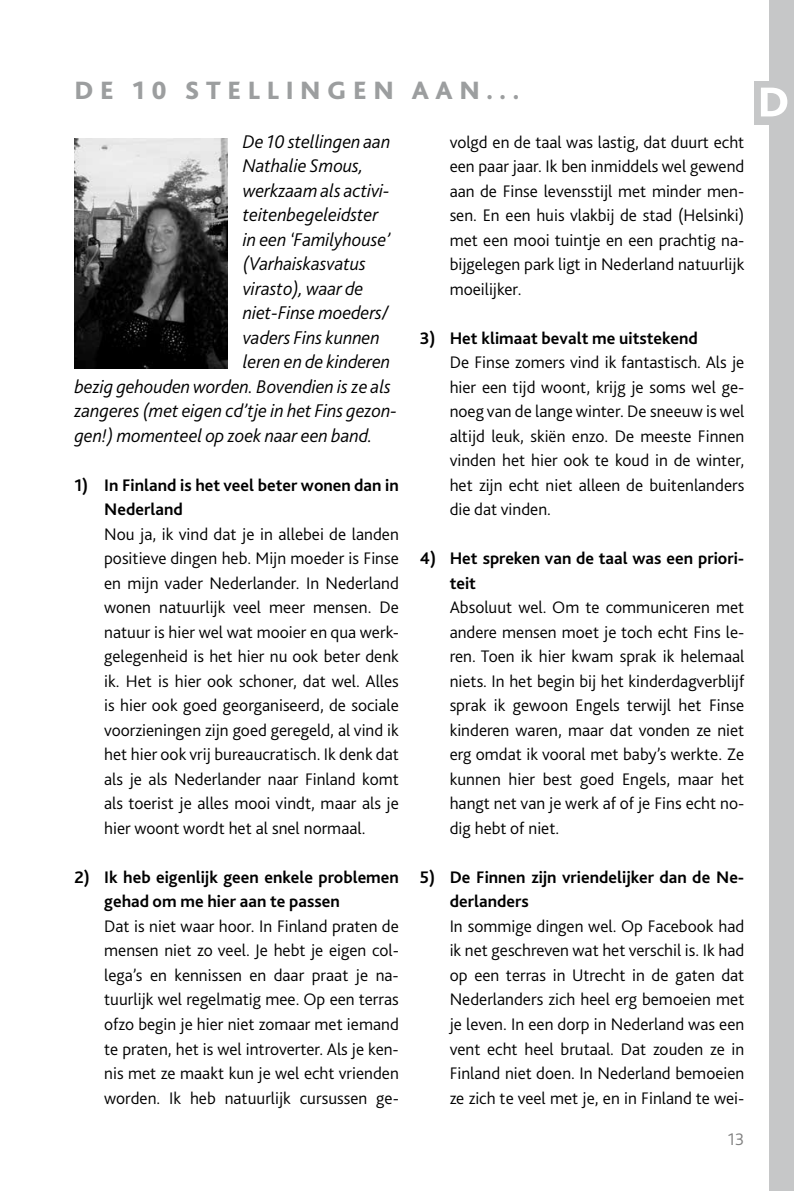
<style>
.page{position:relative;width:794px;height:1191px;background:#fff}
.page>*{position:absolute;margin:0;border:0;box-sizing:border-box;transform-origin:0 0}
.t1{font:800 26.25px "Bliss 2";color:#9c9e9f}
.t2{font:italic 300 19.25px "Bliss 2";letter-spacing:-.005em;color:#000}
.t3{font:300 17.5px/24.5px "Bliss 2";color:#000;text-align:justify}
.t4{font:700 17.5px/24.5px "Bliss 2";color:#000}
.t5{font:300 17.5px "Bliss 2";color:#808080}
</style>
<div class="page">
<div style="left:769px;top:0;width:25px;height:1191px;background:#c6c7c8"></div>
<div style="left:754px;top:81px;width:40px;height:44px;background:#c6c7c8"></div>
<svg style="left:761px;top:88px;width:26px;height:28px"></svg>
<img style="left:74px;top:139px;width:154px;height:229px">
<h1 class="t1" style="left:74px;top:74px;width:131px">DE 10 STELLIN</h1>
<h1 class="t1" style="left:327px;top:74px;width:46px">GEN</h1>
<h1 class="t1" style="left:412px;top:74px;width:23px">AAN</h1>
<h1 class="t1" style="left:486px;top:74px;width:35px">...</h1>
<p class="t2" style="left:243px;top:129px;width:149px">De 10 stellingen aan</p>
<p class="t2" style="left:243px;top:154px;width:122px">Nathalie Smous,</p>
<p class="t2" style="left:243px;top:178px;width:149px">werkzaam als activi-</p>
<p class="t2" style="left:243px;top:203px;width:137px">teitenbegeleidster</p>
<p class="t2" style="left:243px;top:227px;width:149px">in een ‘Familyhouse’</p>
<p class="t2" style="left:243px;top:252px;width:124px">(Varhaiskasvatus</p>
<p class="t2" style="left:243px;top:276px;width:122px">virasto), waar de</p>
<p class="t2" style="left:243px;top:301px;width:148px">niet-Finse moeders/</p>
<p class="t2" style="left:243px;top:325px;width:138px">vaders Fins kunnen</p>
<p class="t2" style="left:243px;top:350px;width:149px">leren en de kinderen</p>
<p class="t2" style="left:74px;top:374px;width:318px">bezig gehouden worden. Bovendien is ze als</p>
<p class="t2" style="left:74px;top:399px;width:324px">zangeres (met eigen cd’tje in het Fins gezon-</p>
<p class="t2" style="left:74px;top:423px;width:299px">gen!) momenteel op zoek naar een band.</p>
<p class="t4" style="left:104px;top:472px;width:296px;text-indent:-30px">1) In Finland is het veel beter wonen dan in<br>Nederland</p>
<p class="t3" style="left:104px;top:521px;width:296px">Nou ja, ik vind dat je in allebei de landen positieve dingen heb. Mijn moeder is Finse en mijn vader Nederlander. In Nederland wonen natuurlijk veel meer mensen. De natuur is hier wel wat mooier en qua werk&shy;gelegenheid is het hier nu ook beter denk ik. Het is hier ook schoner, dat wel. Alles is hier ook goed georganiseerd, de sociale voorzieningen zijn goed geregeld, al vind ik het hier ook vrij bureaucratisch. Ik denk dat als je als Nederlander naar Finland komt als toerist je alles mooi vindt, maar als je hier woont wordt het al snel normaal.</p>
<p class="t4" style="left:104px;top:864px;width:296px;text-indent:-30px">2) Ik heb eigenlijk geen enkele problemen gehad om me hier aan te passen</p>
<p class="t3" style="left:104px;top:913px;width:296px">Dat is niet waar hoor. In Finland praten de mensen niet zo veel. Je hebt je eigen col&shy;lega’s en kennissen en daar praat je na&shy;tuurlijk wel regelmatig mee. Op een terras ofzo begin je hier niet zomaar met iemand te praten, het is wel introverter. Als je ken&shy;nis met ze maakt kun je wel echt vrienden worden. Ik heb natuurlijk cursussen ge-</p>
<p class="t3" style="left:450px;top:129px;width:296px">volgd en de taal was lastig, dat duurt echt een paar jaar. Ik ben inmiddels wel gewend aan de Finse levensstijl met minder men&shy;sen. En een huis vlakbij de stad (Helsinki) met een mooi tuintje en een prachtig na&shy;bijgelegen park ligt in Nederland natuurlijk moeilijker.</p>
<p class="t4" style="left:420px;top:325px;width:279px">3) Het klimaat bevalt me uitstekend</p>
<p class="t3" style="left:450px;top:350px;width:296px">De Finse zomers vind ik fantastisch. Als je hier een tijd woont, krijg je soms wel ge&shy;noeg van de lange winter. De sneeuw is wel altijd leuk, skiën enzo. De meeste Finnen vinden het hier ook te koud in de winter, het zijn echt niet alleen de buitenlanders die dat vinden.</p>
<p class="t4" style="left:450px;top:546px;width:296px;text-indent:-30px">4) Het spreken van de taal was een priori&shy;teit</p>
<p class="t3" style="left:450px;top:595px;width:296px">Absoluut wel. Om te communiceren met andere mensen moet je toch echt Fins le&shy;ren. Toen ik hier kwam sprak ik helemaal niets. In het begin bij het kinderdagverblijf sprak ik gewoon Engels terwijl het Finse kinderen waren, maar dat vonden ze niet erg omdat ik vooral met baby’s werkte. Ze kunnen hier best goed Engels, maar het hangt net van je werk af of je Fins echt no&shy;dig hebt of niet.</p>
<p class="t4" style="left:450px;top:864px;width:296px;text-indent:-30px">5) De Finnen zijn vriendelijker dan de Ne&shy;derlanders</p>
<p class="t3" style="left:450px;top:913px;width:296px">In sommige dingen wel. Op Facebook had ik net geschreven wat het verschil is. Ik had op een terras in Utrecht in de gaten dat Nederlanders zich heel erg bemoeien met je leven. In een dorp in Nederland was een vent echt heel brutaal. Dat zouden ze in Finland niet doen. In Nederland bemoeien ze zich te veel met je, en in Finland te wei-</p>
<p class="t5" style="left:728px;top:1128px;width:18px">13</p>
</div>
